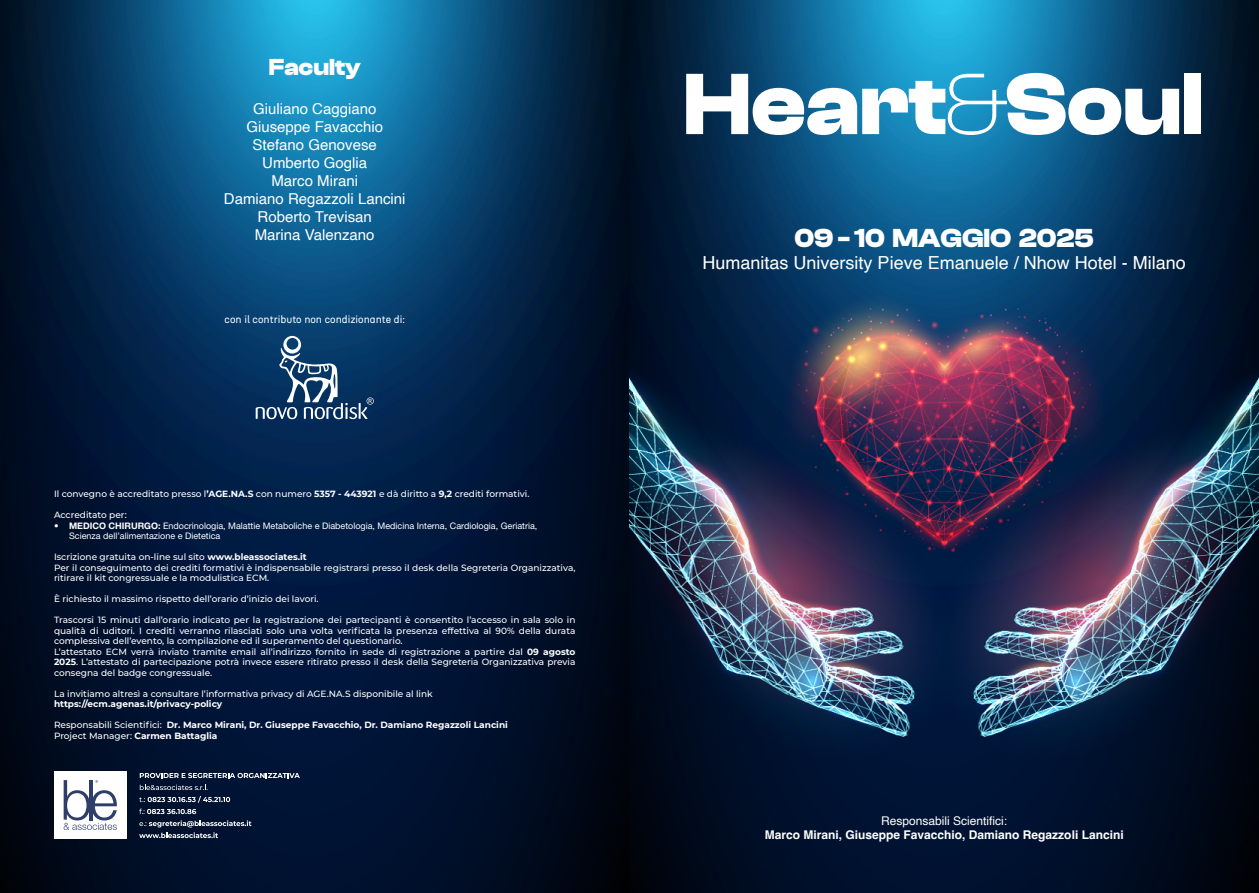
<style>
.page{position:relative;width:1259px;height:893px;background:#fff}
.page>*{position:absolute;margin:0;border:0;box-sizing:border-box;transform-origin:0 0}
.t1{font:700 90px "Clash Display";color:#fff}
.t2{font:700 27px "Clash Display";color:#fff}
.t3{font:700 24px "Clash Display";color:#fff}
.t4{font:18px "Helvetica";color:#fff}
.t5{font:15px/18px "Helvetica";color:#fff;text-align:center}
.t6{font:700 12px "Helvetica";color:#fff}
.t7{font:12px "Helvetica";color:#fff}
.t8{font:10.5px "N27";color:#fff}
.t9{font:500 9px/10.5px "Montserrat";color:#fff}
.t10{font:700 9px/10.5px "Montserrat";color:#fff}
.t11{font:9px/10.5px "Helvetica Neue LT Std";color:#fff}
.s1{font-weight:700}
.s2{font-weight:500}
.s3{font-weight:300}
</style>
<div class="page">
<img style="left:0;top:0;width:629px;height:893px">
<img style="left:629px;top:0;width:630px;height:893px">
<svg style="left:256px;top:336px;width:118px;height:83px;background:#2c547b"></svg>
<svg style="left:140px;top:773px;width:160px;height:5px"></svg>
<svg style="left:140px;top:785px;width:67px;height:5px"></svg>
<svg style="left:139px;top:796px;width:91px;height:7px"></svg>
<svg style="left:139px;top:809px;width:57px;height:5px"></svg>
<svg style="left:139px;top:820px;width:112px;height:18px;background:#36435b"></svg>
<div style="left:54px;top:771px;width:72px;height:68px;background:#fff"></div>
<svg style="left:64px;top:780px;width:53px;height:50px"></svg>
<h3 class="t3" style="left:269px;top:54px;width:93px">Faculty</h3>
<h3 class="t5" style="left:224px;top:101px;width:183px">Giuliano Caggiano<br>Giuseppe Favacchio<br>Stefano Genovese<br>Umberto Goglia<br>Marco Mirani<br>Damiano Regazzoli Lancini<br>Roberto Trevisan<br>Marina Valenzano</h3>
<p class="t8" style="left:225px;top:313px;width:182px">con il contributo non condizionante di:</p>
<p class="t9" style="left:54px;top:488px;width:477px">Il convegno è accreditato presso l<span class="s1">’AGE.NA.S</span> con numero <span class="s1">5357 - 443921</span> e dà diritto a <span class="s1">9,2</span> crediti formativi.</p>
<p class="t9" style="left:54px;top:509px;width:74px">Accreditato per:</p>
<p class="t11" style="left:69px;top:520px;width:470px;text-indent:-15px"><span class="s1">• MEDICO CHIRURGO:</span> Endocrinologia, Malattie Metaboliche e Diabetologia, Medicina Interna, Cardiologia, Geriatria,<br>Scienza dell’alimentazione e Dietetica</p>
<p class="t9" style="left:54px;top:551px;width:523px">Iscrizione gratuita on-line sul sito <span class="s1">www.bleassociates.it<br></span>Per il conseguimento dei crediti formativi è indispensabile registrarsi presso il desk della Segreteria Organizzativa, ritirare il kit congressuale e la modulistica ECM.</p>
<p class="t9" style="left:54px;top:593px;width:266px">È richiesto il massimo rispetto dell’orario d’inizio dei lavori.</p>
<p class="t9" style="left:54px;top:614px;width:523px">Trascorsi 15 minuti dall’orario indicato per la registrazione dei partecipanti è consentito l’accesso in sala solo in qualità di uditori. I crediti verranno rilasciati solo una volta verificata la presenza effettiva al 90% della durata complessiva dell’evento, la compilazione ed il superamento del questionario.<br>L’attestato ECM verrà inviato tramite email all’indirizzo fornito in sede di registrazione a partire dal <span class="s1">09 agosto 2025</span>. L’attestato di partecipazione potrà invece essere ritirato presso il desk della Segreteria Organizzativa previa consegna del badge congressuale.</p>
<p class="t9" style="left:54px;top:688px;width:380px">La invitiamo altresì a consultare l’informativa privacy di AGE.NA.S disponibile al link</p>
<p class="t10" style="left:54px;top:698px;width:170px">https://ecm.agenas.it/privacy-policy</p>
<p class="t10" style="left:54px;top:719px;width:455px"><span class="s2">Responsabili Scientifici:</span> Dr. Marco Mirani, Dr. Giuseppe Favacchio, Dr. Damiano Regazzoli Lancini<br><span class="s2">Project Manager:</span> Carmen Battaglia</p>
<h1 class="t1" style="left:683px;top:54px;width:522px">Heart<span class="s3">&amp;</span>Soul</h1>
<h2 class="t2" style="left:794px;top:223px;width:301px">09 - 10 MAGGIO 2025</h2>
<h3 class="t4" style="left:702px;top:249px;width:485px">Humanitas University Pieve Emanuele / Nhow Hotel - Milano</h3>
<h3 class="t7" style="left:881px;top:811px;width:128px">Responsabili Scientifici:</h3>
<h3 class="t6" style="left:765px;top:827px;width:360px">Marco Mirani, Giuseppe Favacchio, Damiano Regazzoli Lancini</h3>
</div>
